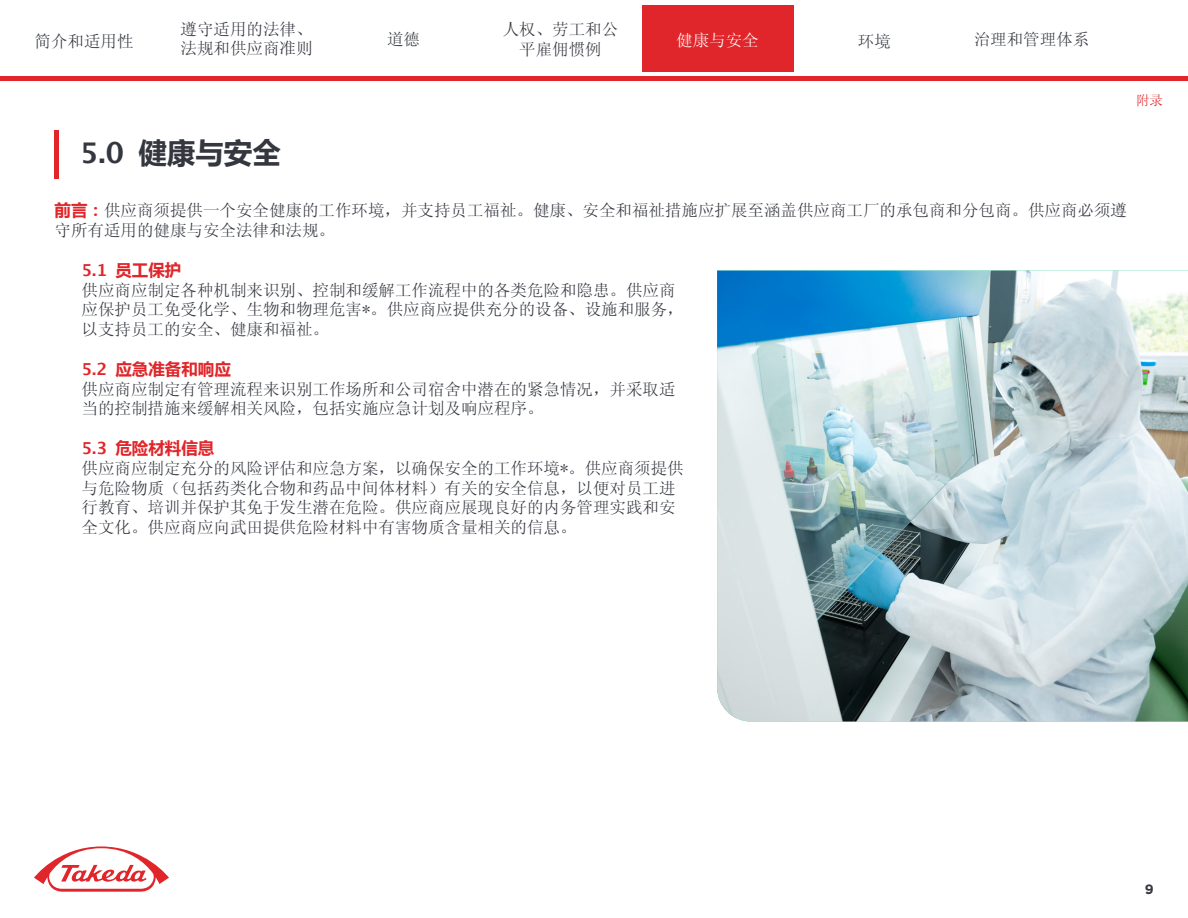
<style>
.page{position:relative;width:1188px;height:918px;background:#fff}
.page>*{position:absolute;margin:0;border:0;box-sizing:border-box;transform-origin:0 0}
.t1{font:700 28.5px "Sim Sun";color:#34373f}
.t2{font:16.5px/19.8px "Sim Sun";color:#34373f}
.t3{font:700 16.5px "Sim Sun";color:#e0262a}
.t4{font:16.5px "Sim Sun";color:#fff}
.t5{font:13.5px "Sim Sun";color:#e02629}
.t6{font:700 13.5px "Gotham";color:#34373f}
.s1{font-weight:700;color:#e0262a}
</style>
<div class="page">
<div style="left:642px;top:5px;width:152px;height:67px;background:#e0262a"></div>
<svg style="left:34px;top:846px;width:135px;height:46px"></svg>
<hr style="left:0;top:77px;width:1188px;height:4px;background:#e0262a">
<div style="left:54px;top:130px;width:5px;height:49px;background:#e0262a"></div>
<img style="left:717px;top:271px;width:471px;height:451px">
<p class="t2" style="left:35px;top:31px;width:100px">简介和适用性</p>
<p class="t2" style="left:181px;top:19px;width:133px">遵守适用的法律、法规和供应商准则</p>
<p class="t2" style="left:387px;top:29px;width:34px">道德</p>
<p class="t2" style="left:503px;top:19px;width:117px;text-align:center">人权、劳工和公平雇佣惯例</p>
<p class="t4" style="left:676px;top:31px;width:84px">健康与安全</p>
<p class="t2" style="left:858px;top:31px;width:34px">环境</p>
<p class="t2" style="left:974px;top:29px;width:117px">治理和管理体系</p>
<h1 class="t1" style="left:80px;top:136px;width:203px">5.0 健康与安全</h1>
<p class="t5" style="left:1136px;top:93px;width:28px">附录</p>
<p class="t2" style="left:55px;top:201px;width:1074px"><span class="s1">前言：</span>供应商须提供一个安全健康的工作环境，并支持员工福祉。健康、安全和福祉措施应扩展至涵盖供应商工厂的承包商和分包商。供应商必须遵守所有适用的健康与安全法律和法规。</p>
<p class="t3" style="left:82px;top:260px;width:101px">5.1 员工保护</p>
<p class="t2" style="left:82px;top:280px;width:604px">供应商应制定各种机制来识别、控制和缓解工作流程中的各类危险和隐患。供应商应保护员工免受化学、生物和物理危害*。供应商应提供充分的设备、设施和服务，以支持员工的安全、健康和福祉。</p>
<p class="t3" style="left:82px;top:359px;width:151px">5.2 应急准备和响应</p>
<p class="t2" style="left:82px;top:379px;width:595px">供应商应制定有管理流程来识别工作场所和公司宿舍中潜在的紧急情况，并采取适当的控制措施来缓解相关风险，包括实施应急计划及响应程序。</p>
<p class="t3" style="left:82px;top:438px;width:134px">5.3 危险材料信息</p>
<p class="t2" style="left:82px;top:458px;width:604px">供应商应制定充分的风险评估和应急方案，以确保安全的工作环境*。供应商须提供与危险物质（包括药类化合物和药品中间体材料）有关的安全信息，以便对员工进行教育、培训并保护其免于发生潜在危险。供应商应展现良好的内务管理实践和安全文化。供应商应向武田提供危险材料中有害物质含量相关的信息。</p>
<p class="t6" style="left:1145px;top:880px;width:10px">9</p>
</div>
